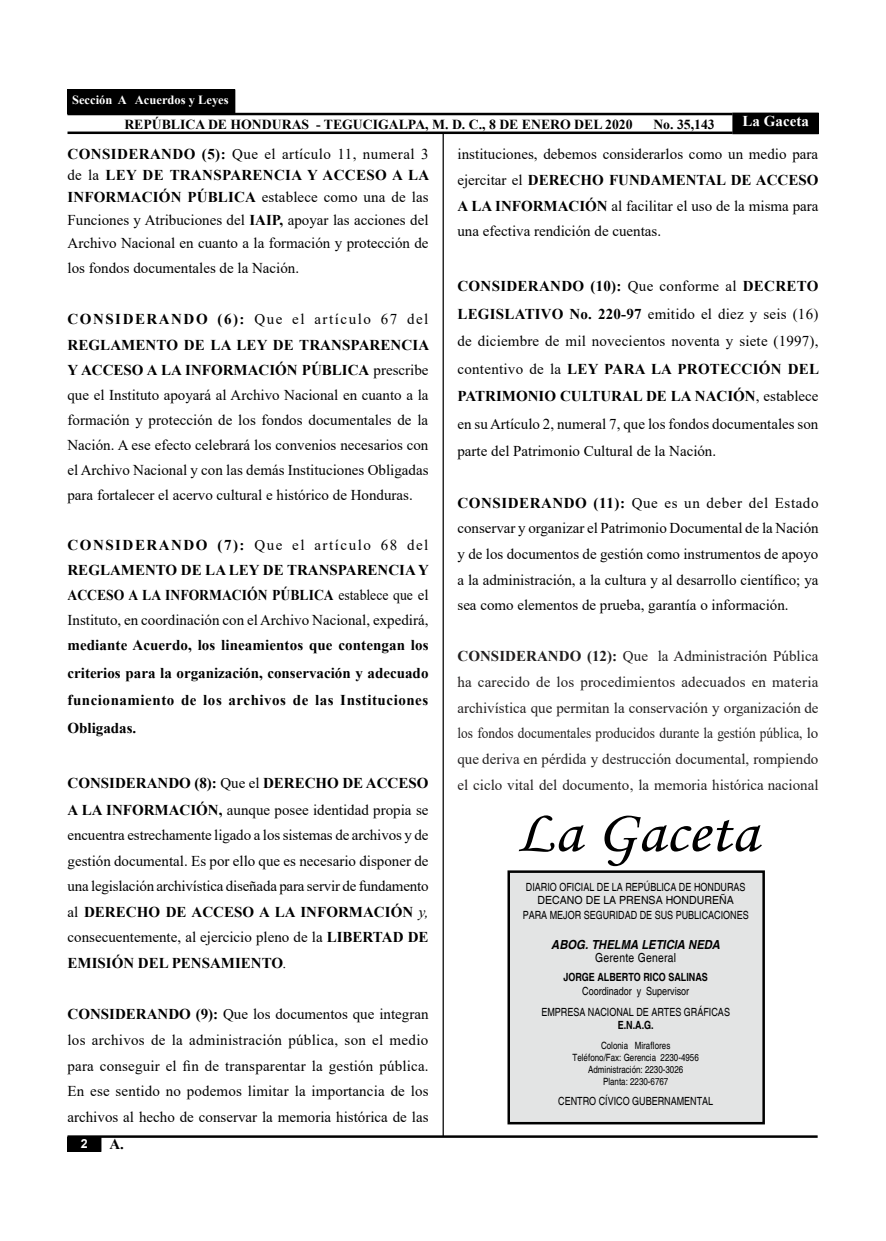
<style>
.page{position:relative;width:886px;height:1241px;background:#fff}
.page>*{position:absolute;margin:0;border:0;box-sizing:border-box;transform-origin:0 0}
.t1{font:60px "Monotype Corsiva";color:#000;scale:1.1 1}
.t2{font:15px/25.6px "Times New Roman";color:#000;text-align:justify}
.t3{font:15px/25.6px "Times New Roman";color:#221f1f;text-align:justify}
.t4{font:700 15px/27.5px "Times New Roman";letter-spacing:.02em;color:#000}
.t5{font:700 15px/27.5px "Times New Roman";color:#000}
.t6{font:700 15px "Times New Roman";color:#fff}
.t7{font:700 13.75px "Times New Roman";color:#000}
.t8{font:700 12.5px "Times New Roman";color:#fff}
.t9{font:italic 700 12.5px "Helvetica";color:#000;scale:.9 1}
.t10{font:12.5px "Helvetica";letter-spacing:.025em;color:#000;scale:.83 1}
.t11{font:700 12.5px "Arial";color:#fff}
.t12{font:11.25px/13.5px "Helvetica";color:#000;text-align:center;scale:.8 1}
.t13{font:700 11.25px "Helvetica";color:#000;scale:.8 1}
.t14{font:10px/12px "Helvetica";color:#000;text-align:center;scale:.8 1}
.s1{font-weight:400}
.s2{font-weight:700}
.s3{font-style:italic}
</style>
<div class="page">
<div style="left:68px;top:1136px;width:33px;height:15px;background:#000"></div>
<div style="left:733px;top:113px;width:85px;height:21px;background:#000"></div>
<hr style="left:68px;top:131px;width:664px;height:3px;background:#000">
<hr style="left:68px;top:113px;width:664px;height:2px;background:#000">
<hr style="left:68px;top:1135px;width:750px;height:2px;background:#000">
<div style="left:68px;top:90px;width:167px;height:24px;background:#000"></div>
<hr style="left:442px;top:133px;width:2px;height:1002px;background:#000">
<div style="left:509px;top:871px;width:255px;height:251px;background:#e3e4e4"></div>
<div style="left:507px;top:870px;width:258px;height:254px;border:2px solid #000"></div>
<p class="t8" style="left:72px;top:91px;width:158px">Sección A Acuerdos y Leyes</p>
<p class="t7" style="left:124px;top:114px;width:510px">REPÚBLICA DE HONDURAS - TEGUCIGALPA, M. D. C., 8 DE ENERO DEL 2020</p>
<p class="t7" style="left:653px;top:114px;width:63px">No. 35,143</p>
<p class="t6" style="left:742px;top:110px;width:68px">La Gaceta</p>
<p class="t4" style="left:68px;top:143px;width:363px;line-height:20.6px">CONSIDERANDO (5): <span class="s1">Que el artículo 11, numeral 3 de la</span> LEY DE TRANSPARENCIA Y ACCESO A LA</p>
<p class="t2" style="left:68px;top:186px;width:363px;line-height:22.5px"><span class="s2">INFORMACIÓN PÚBLICA</span> establece como una de las Funciones y Atribuciones del <span class="s2">IAIP,</span> apoyar las acciones del Archivo Nacional en cuanto a la formación y protección de</p>
<p class="t2" style="left:68px;top:255px;width:233px">los fondos documentales de la Nación.</p>
<p class="t2" style="left:67px;top:306px;width:363px;line-height:25.1px"><span class="s2">CONSIDERANDO (6):</span> Que el artículo 67 del <span class="s2">REGLAMENTO DE LA LEY DE TRANSPARENCIA Y ACCESO A LA INFORMACIÓN PÚBLICA</span> prescribe que el Instituto apoyará al Archivo Nacional en cuanto a la formación y protección de los fondos documentales de la Nación. A ese efecto celebrará los convenios necesarios con el Archivo Nacional y con las demás Instituciones Obligadas para fortalecer el acervo cultural e histórico de Honduras.</p>
<p class="t2" style="left:67px;top:532px;width:363px;line-height:25px"><span class="s2">CONSIDERANDO (7):</span> Que el artículo 68 del <span class="s2">REGLAMENTO DE LA LEY DE TRANSPARENCIA Y ACCESO A LA INFORMACIÓN PÚBLICA</span> establece que el Instituto, en coordinación con el Archivo Nacional, expedirá,</p>
<p class="t4" style="left:67px;top:631px;width:363px;text-align:justify">mediante Acuerdo, los lineamientos que contengan los criterios para la organización, conservación y adecuado funcionamiento de los archivos de las Instituciones Obligadas.</p>
<p class="t5" style="left:67px;top:768px;width:362px">CONSIDERANDO (8): <span class="s1">Que el</span> DERECHO DE ACCESO<br>A LA INFORMACIÓN, <span class="s1">aunque posee identidad propia se</span></p>
<p class="t2" style="left:67px;top:821px;width:363px">encuentra estrechamente ligado a los sistemas de archivos y de gestión documental. Es por ello que es necesario disponer de una legislación archivística diseñada para servir de fundamento al <span class="s2">DERECHO DE ACCESO A LA INFORMACIÓN</span> <span class="s3">y, </span>consecuentemente, al ejercicio pleno de la <span class="s2">LIBERTAD DE EMISIÓN DEL PENSAMIENTO</span><span class="s3">.</span></p>
<p class="t2" style="left:67px;top:1000px;width:363px"><span class="s2">CONSIDERANDO (9):</span> Que los documentos que integran los archivos de la administración pública, son el medio para conseguir el fin de transparentar la gestión pública.<br>En ese sentido no podemos limitar la importancia de los archivos al hecho de conservar la memoria histórica de las</p>
<p class="t11" style="left:81px;top:1134px;width:8px">2</p>
<p class="t4" style="left:109px;top:1129px;width:16px">A.</p>
<p class="t2" style="left:457px;top:141px;width:362px">instituciones, debemos considerarlos como un medio para ejercitar el <span class="s2">DERECHO FUNDAMENTAL DE ACCESO A LA INFORMACIÓN</span> al facilitar el uso de la misma para una efectiva rendición de cuentas.</p>
<p class="t2" style="left:457px;top:272px;width:363px;line-height:27.5px"><span class="s2">CONSIDERANDO (10):</span> Que conforme al <span class="s2">DECRETO LEGISLATIVO No. 220-97</span> emitido el diez y seis (16) de diciembre de mil novecientos noventa y siete (1997), contentivo de la <span class="s2">LEY PARA LA PROTECCIÓN DEL PATRIMONIO CULTURAL DE LA NACIÓN</span>, establece en su Artículo 2, numeral 7, que los fondos documentales son parte del Patrimonio Cultural de la Nación.</p>
<p class="t2" style="left:457px;top:489px;width:363px"><span class="s2">CONSIDERANDO (11):</span> Que es un deber del Estado conservar y organizar el Patrimonio Documental de la Nación y de los documentos de gestión como instrumentos de apoyo a la administración, a la cultura y al desarrollo científico; ya sea como elementos de prueba, garantía o información.</p>
<p class="t3" style="left:457px;top:643px;width:362px"><span class="s2">CONSIDERANDO (12):</span> Que la Administración Pública ha carecido de los procedimientos adecuados en materia archivística que permitan la conservación y organización de los fondos documentales producidos durante la gestión pública, lo que deriva en pérdida y destrucción documental, rompiendo el ciclo vital del documento, la memoria histórica nacional</p>
<h1 class="t1" style="left:515px;top:795px;width:222px">La Gaceta</h1>
<p class="t12" style="left:526px;top:880px;width:276px">DIARIO OFICIAL DE LA REPÚBLICA DE HONDURAS<br>DECANO DE LA PRENSA HONDUREÑA</p>
<p class="t12" style="left:523px;top:908px;width:284px">PARA MEJOR SEGURIDAD DE SUS PUBLICACIONES</p>
<p class="t9" style="left:551px;top:936px;width:189px">ABOG. THELMA LETICIA NEDA</p>
<p class="t10" style="left:595px;top:949px;width:99px">Gerente General</p>
<p class="t13" style="left:563px;top:970px;width:182px">JORGE ALBERTO RICO SALINAS</p>
<p class="t12" style="left:541px;top:980px;width:237px;line-height:21px">Coordinador y Supervisor<br>EMPRESA NACIONAL DE ARTES GRÁFICAS</p>
<p class="t13" style="left:618px;top:1018px;width:47px">E.N.A.G.</p>
<p class="t14" style="left:572px;top:1039px;width:159px">Colonia MirafIores<br>Teléfono/Fax: Gerencia 2230-4956<br>Administración: 2230-3026<br>Planta: 2230-6767</p>
<p class="t12" style="left:558px;top:1094px;width:195px">CENTRO CÍVICO GUBERNAMENTAL</p>
</div>
